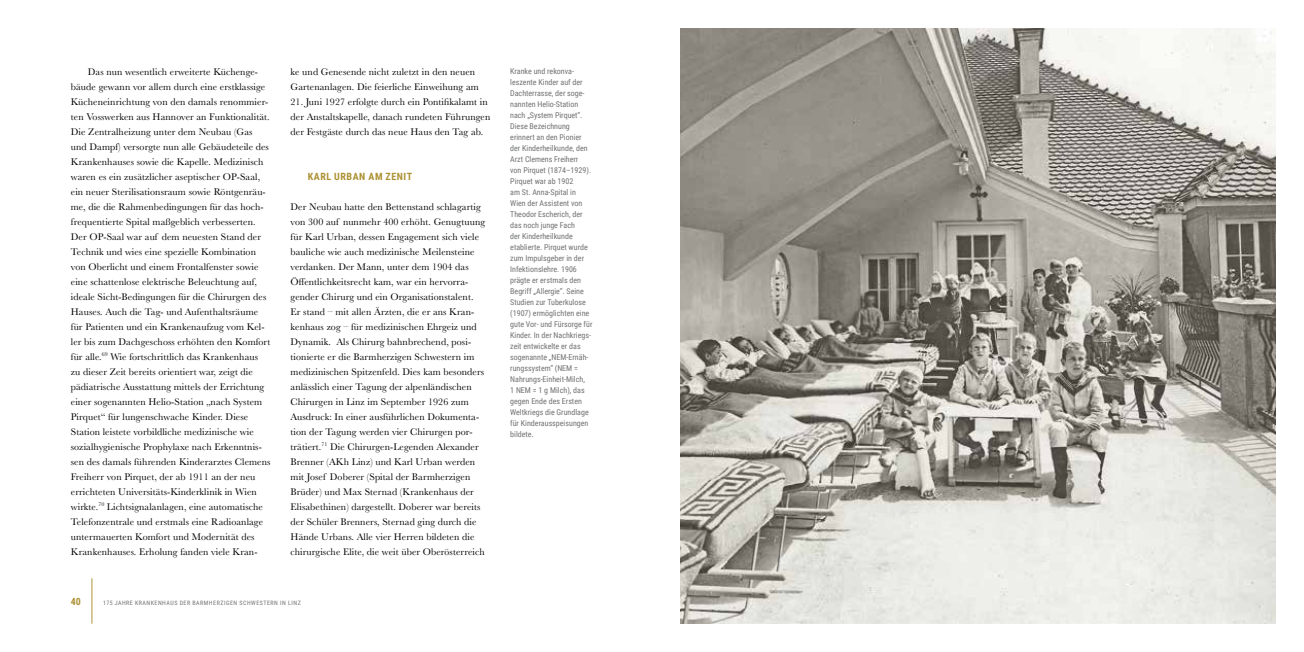
<style>
.page{position:relative;width:1304px;height:652px;background:#fff}
.page>*{position:absolute;margin:0;border:0;box-sizing:border-box;transform-origin:0 0}
.t1{font:10px/15px "Baskerville";letter-spacing:.01em;color:#000}
.t2{font:700 10px "Roboto Condensed";letter-spacing:.055em;color:#ac9234}
.t3{font:8px/11px "Roboto Condensed";color:#707172}
.t4{font:6px "Roboto Condensed";letter-spacing:.085em;color:#707172}
</style>
<div class="page">
<hr style="left:91px;top:578px;width:1px;height:46px;background:#ac9234">
<img style="left:680px;top:28px;width:596px;height:596px">
<p class="t1" style="left:71px;top:64px;width:201px;text-indent:17px">Das nun wesentlich erweiterte Küchenge&shy;bäude gewann vor allem durch eine erstklassige Kücheneinrichtung von den damals renommier&shy;ten Vosswerken aus Hannover an Funktionalität.<br>Die Zentralheizung unter dem Neubau (Gas und Dampf) versorgte nun alle Gebäudeteile des Krankenhauses sowie die Kapelle. Medizinisch waren es ein zusätzlicher aseptischer OP-Saal, ein neuer Sterilisationsraum sowie Röntgenräu&shy;me, die die Rahmenbedingungen für das hoch&shy;frequentierte Spital maßgeblich verbesserten.<br>Der OP-Saal war auf dem neuesten Stand der Technik und wies eine spezielle Kombination von Oberlicht und einem Frontalfenster sowie eine schattenlose elektrische Beleuchtung auf, ideale Sicht-Bedingungen für die Chirurgen des Hauses. Auch die Tag- und Aufenthaltsräume für Patienten und ein Krankenaufzug vom Kel&shy;ler bis zum Dachgeschoss erhöhten den Komfort für alle.<sup>69</sup> Wie fortschrittlich das Krankenhaus<br>zu dieser Zeit bereits orientiert war, zeigt die pädiatrische Ausstattung mittels der Errichtung einer sogenannten Helio-Station „nach System Pirquet“ für lungenschwache Kinder. Diese Station leistete vorbildliche medizinische wie sozialhygienische Prophylaxe nach Erkenntnis&shy;sen des damals führenden Kinderarztes Clemens Freiherr von Pirquet, der ab 1911 an der neu errichteten Universitäts-Kinderklinik in Wien wirkte.<sup>70</sup> Lichtsignalanlagen, eine automatische Telefonzentrale und erstmals eine Radioanlage untermauerten Komfort und Modernität des Krankenhauses. Erholung fanden viele Kran-</p>
<p class="t1" style="left:291px;top:64px;width:190px">ke und Genesende nicht zuletzt in den neuen<br>Gartenanlagen. Die feierliche Einweihung am</p>
<p class="t1" style="left:291px;top:94px;width:201px">21. Juni 1927 erfolgte durch ein Pontifikalamt in der Anstaltskapelle, danach rundeten Führungen der Festgäste durch das neue Haus den Tag ab.</p>
<p class="t2" style="left:308px;top:169px;width:106px">KARL URBAN AM ZENIT</p>
<p class="t1" style="left:291px;top:199px;width:196px">Der Neubau hatte den Bettenstand schlagartig von 300 auf nunmehr 400 erhöht. Genugtuung für Karl Urban, dessen Engagement sich viele bauliche wie auch medizinische Meilensteine verdanken. Der Mann, unter dem 1904 das Öffentlichkeitsrecht kam, war ein hervorra&shy;gender Chirurg und ein Organisationstalent.<br>Er stand – mit allen Ärzten, die er ans Kran&shy;kenhaus zog – für medizinischen Ehrgeiz und Dynamik. Als Chirurg bahnbrechend, posi&shy;tionierte er die Barmherzigen Schwestern im medizinischen Spitzenfeld. Dies kam besonders anlässlich einer Tagung der alpenländischen Chirurgen in Linz im September 1926 zum Ausdruck: In einer ausführlichen Dokumenta&shy;tion der Tagung werden vier Chirurgen por&shy;trätiert.<sup>71</sup> Die Chirurgen-Legenden Alexander Brenner (AKh Linz) und Karl Urban werden mit Josef Doberer (Spital der Barmherzigen Brüder) und Max Sternad (Krankenhaus der Elisabethinen) dargestellt. Doberer war bereits der Schüler Brenners, Sternad ging durch die Hände Urbans. Alle vier Herren bildeten die chirurgische Elite, die weit über Oberösterreich</p>
<p class="t2" style="left:71px;top:594px;width:12px">40</p>
<p class="t4" style="left:103px;top:598px;width:199px">175 JAHRE KRANKENHAUS DER BARMHERZIGEN SCHWESTERN IN LINZ</p>
<p class="t3" style="left:510px;top:65px;width:84px">Kranke und rekonva&shy;leszente Kinder auf der<br>Dachterrasse, der soge&shy;nannten Helio-Station nach „System Pirquet“.<br>Diese Bezeichnung erinnert an den Pionier der Kinderheilkunde, den<br>Arzt Clemens Freiherr<br>von Pirquet (1874–1929).<br>Pirquet war ab 1902<br>am St. Anna-Spital in<br>Wien der Assistent von<br>Theodor Escherich, der das noch junge Fach<br>der Kinderheilkunde etablierte. Pirquet wurde zum Impulsgeber in der<br>Infektionslehre. 1906 prägte er erstmals den<br>Begriff „Allergie“. Seine<br>Studien zur Tuberkulose (1907) ermöglichten eine gute Vor- und Fürsorge für<br>Kinder. In der Nachkriegs&shy;zeit entwickelte er das sogenannte „NEM-Ernäh&shy;rungssystem“ (NEM =<br>Nahrungs-Einheit-Milch,<br>1 NEM = 1 g Milch), das gegen Ende des Ersten<br>Weltkriegs die Grundlage für Kinderausspeisungen bildete.</p>
</div>
